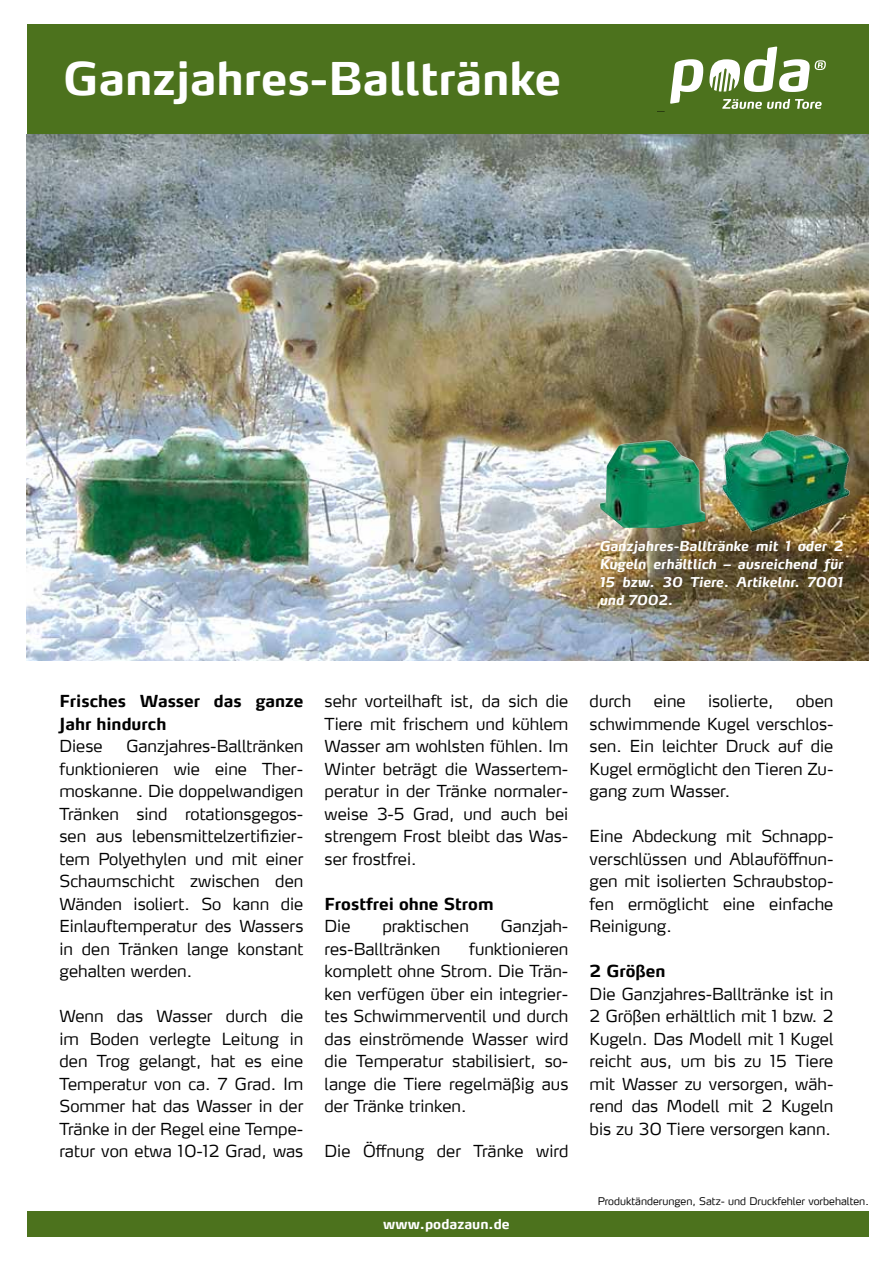
<style>
.page{position:relative;width:893px;height:1263px;background:#fff}
.page>*{position:absolute;margin:0;border:0;box-sizing:border-box;transform-origin:0 0}
.t1{font:700 45px "Max";color:#fff}
.t2{font:300 16.5px/22.5px "Max LF";color:#000;text-align:justify}
.t3{font:700 16.5px/22.5px "Max LF";color:#000}
.t4{font:italic 700 13.5px/18px "Max LF";color:#fff;text-align:justify}
.t5{font:700 13.5px "Max";color:#fff}
.t6{font:300 10.5px "Max";color:#000}
</style>
<div class="page">
<div style="left:27px;top:24px;width:842px;height:110px;background:#4c721d"></div>
<svg style="left:670px;top:59px;width:33px;height:45px"></svg>
<svg style="left:709px;top:46px;width:117px;height:46px"></svg>
<svg style="left:722px;top:99px;width:100px;height:10px"></svg>
<div style="left:27px;top:1211px;width:842px;height:26px;background:#4c721d"></div>
<img style="left:27px;top:134px;width:842px;height:526px">
<img style="left:689px;top:413px;width:168px;height:130px">
<img style="left:600px;top:440px;width:105px;height:88px">
<h1 class="t1" style="left:63px;top:50px;width:500px">Ganzjahres-Balltränke</h1>
<p class="t4" style="left:599px;top:536px;width:245px">Ganzjahres-Balltränke mit 1 oder 2<br>Kugeln erhältlich – ausreichend für 15 bzw. 30 Tiere. Artikelnr. 7001 und 7002.</p>
<p class="t3" style="left:60px;top:689px;width:245px">Frisches Wasser das ganze<br>Jahr hindurch</p>
<p class="t2" style="left:60px;top:734px;width:45px">Diese</p>
<p class="t2" style="left:60px;top:734px;width:245px;text-indent:67px">Ganzjahres-Balltränken funktionieren wie eine Ther&shy;moskanne. Die doppelwandigen Tränken sind rotationsgegos&shy;sen aus lebensmittelzertifizier&shy;tem Polyethylen und mit einer Schaumschicht zwischen den Wänden isoliert. So kann die Einlauftemperatur des Wassers in den Tränken lange konstant gehalten werden.</p>
<p class="t2" style="left:60px;top:1004px;width:245px">Wenn das Wasser durch die im Boden verlegte Leitung in den Trog gelangt, hat es eine Temperatur von ca. 7 Grad. Im Sommer hat das Wasser in der Tränke in der Regel eine Tempe&shy;ratur von etwa 10-12 Grad, was</p>
<p class="t2" style="left:325px;top:690px;width:245px">sehr vorteilhaft ist, da sich die Tiere mit frischem und kühlem Wasser am wohlsten fühlen. Im Winter beträgt die Wassertem&shy;peratur in der Tränke normaler&shy;weise 3-5 Grad, und auch bei strengem Frost bleibt das Was&shy;ser frostfrei.</p>
<p class="t3" style="left:325px;top:892px;width:170px">Frostfrei ohne Strom</p>
<p class="t2" style="left:325px;top:915px;width:27px">Die</p>
<p class="t2" style="left:382px;top:915px;width:88px">praktischen</p>
<p class="t2" style="left:501px;top:915px;width:69px">Ganzjah-</p>
<p class="t2" style="left:325px;top:937px;width:117px">res-Balltränken</p>
<p class="t2" style="left:325px;top:937px;width:245px;text-indent:145px">funktionieren komplett ohne Strom. Die Trän&shy;ken verfügen über ein integrier&shy;tes Schwimmerventil und durch das einströmende Wasser wird die Temperatur stabilisiert, so&shy;lange die Tiere regelmäßig aus der Tränke trinken.</p>
<p class="t2" style="left:325px;top:1140px;width:245px">Die Öffnung der Tränke wird</p>
<p class="t5" style="left:383px;top:1215px;width:128px">www.podazaun.de</p>
<p class="t2" style="left:590px;top:690px;width:245px;text-indent:206px">oben schwimmende Kugel verschlos&shy;sen. Ein leichter Druck auf die Kugel ermöglicht den Tieren Zu&shy;gang zum Wasser.</p>
<p class="t2" style="left:590px;top:825px;width:245px">Eine Abdeckung mit Schnapp&shy;verschlüssen und Ablauföffnun&shy;gen mit isolierten Schraubstop&shy;fen ermöglicht eine einfache Reinigung.</p>
<p class="t3" style="left:590px;top:960px;width:77px">2 Größen</p>
<p class="t2" style="left:590px;top:982px;width:245px">Die Ganzjahres-Balltränke ist in 2 Größen erhältlich mit 1 bzw. 2<br>Kugeln. Das Modell mit 1 Kugel reicht aus, um bis zu 15 Tiere mit Wasser zu versorgen, wäh&shy;rend das Modell mit 2 Kugeln bis zu 30 Tiere versorgen kann.</p>
<p class="t2" style="left:590px;top:690px;width:43px">durch</p>
<p class="t2" style="left:654px;top:690px;width:34px">eine</p>
<p class="t2" style="left:708px;top:690px;width:67px">isolierte,</p>
<p class="t6" style="left:598px;top:1194px;width:273px">Produktänderungen, Satz- und Druckfehler vorbehalten.</p>
</div>
